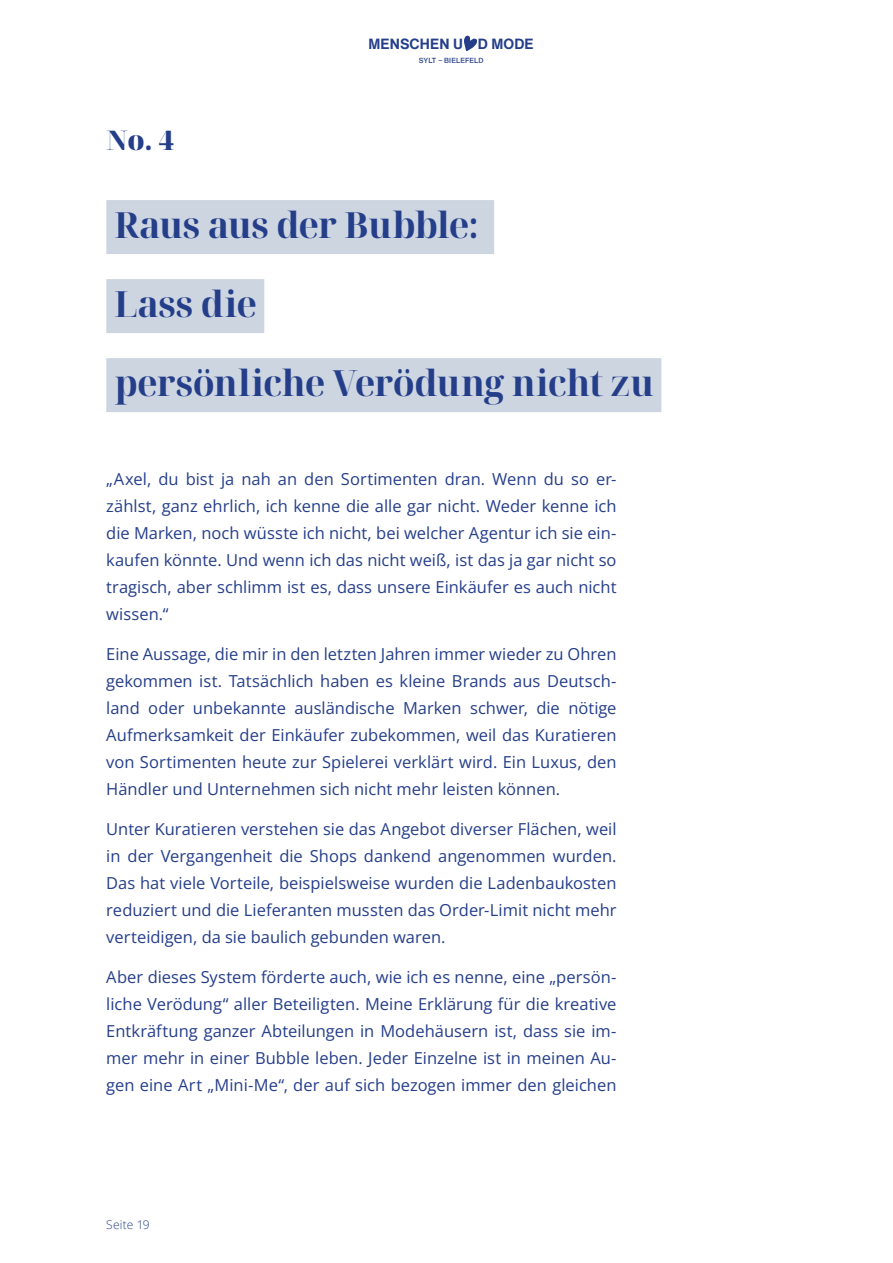
<style>
.page{position:relative;width:893px;height:1263px;background:#fff}
.page>*{position:absolute;margin:0;border:0;box-sizing:border-box;transform-origin:0 0}
.t1{font:700 36px/79.1px "Noto Serif Display";letter-spacing:-.015em;color:#253e8a}
.t2{font:900 27px "Noto Serif Display";color:#253e8a}
.t3{font:16.5px/27px "Open Sans";color:#253e8a;text-align:justify}
.t4{font:700 14.4px "Helvetica Now Text";letter-spacing:.01em;color:#253e8a}
.t5{font:300 12px "Open Sans";letter-spacing:.01em;color:#253e8a}
.t6{font:500 7.2px "Helvetica Now Text";letter-spacing:.01em;color:#253e8a}
</style>
<div class="page">
<svg style="left:464px;top:36px;width:13px;height:15px"></svg>
<div style="left:106px;top:200px;width:388px;height:54px;background:#cdd5e0"></div>
<div style="left:106px;top:279px;width:158px;height:54px;background:#cdd5e0"></div>
<div style="left:106px;top:358px;width:555px;height:54px;background:#cdd5e0"></div>
<h2 class="t2" style="left:106px;top:121px;width:69px">No. 4</h2>
<p class="t4" style="left:368px;top:33px;width:167px">MENSCHEN U D MODE</p>
<p class="t6" style="left:419px;top:55px;width:66px">SYLT – BIELEFELD</p>
<h1 class="t1" style="left:114px;top:186px;width:541px">Raus aus der Bubble:<br>Lass die<br>persönliche Verödung nicht zu</h1>
<p class="t3" style="left:106px;top:465px;width:512px">„Axel, du bist ja nah an den Sortimenten dran. Wenn du so er&shy;zählst, ganz ehrlich, ich kenne die alle gar nicht. Weder kenne ich die Marken, noch wüsste ich nicht, bei welcher Agentur ich sie ein&shy;kaufen könnte. Und wenn ich das nicht weiß, ist das ja gar nicht so tragisch, aber schlimm ist es, dass unsere Einkäufer es auch nicht wissen.“</p>
<p class="t3" style="left:106px;top:640px;width:512px">Eine Aussage, die mir in den letzten Jahren immer wieder zu Ohren gekommen ist. Tatsächlich haben es kleine Brands aus Deutsch&shy;land oder unbekannte ausländische Marken schwer, die nötige Aufmerksamkeit der Einkäufer zubekommen, weil das Kuratieren von Sortimenten heute zur Spielerei verklärt wird. Ein Luxus, den Händler und Unternehmen sich nicht mehr leisten können.</p>
<p class="t3" style="left:106px;top:815px;width:512px">Unter Kuratieren verstehen sie das Angebot diverser Flächen, weil in der Vergangenheit die Shops dankend angenommen wurden.<br>Das hat viele Vorteile, beispielsweise wurden die Ladenbaukosten reduziert und die Lieferanten mussten das Order-Limit nicht mehr verteidigen, da sie baulich gebunden waren.</p>
<p class="t3" style="left:106px;top:963px;width:512px">Aber dieses System förderte auch, wie ich es nenne, eine „persön&shy;liche Verödung“ aller Beteiligten. Meine Erklärung für die kreative Entkräftung ganzer Abteilungen in Modehäusern ist, dass sie im&shy;mer mehr in einer Bubble leben. Jeder Einzelne ist in meinen Au&shy;gen eine Art „Mini-Me“, der auf sich bezogen immer den gleichen</p>
<p class="t5" style="left:106px;top:1216px;width:45px">Seite 19</p>
</div>
